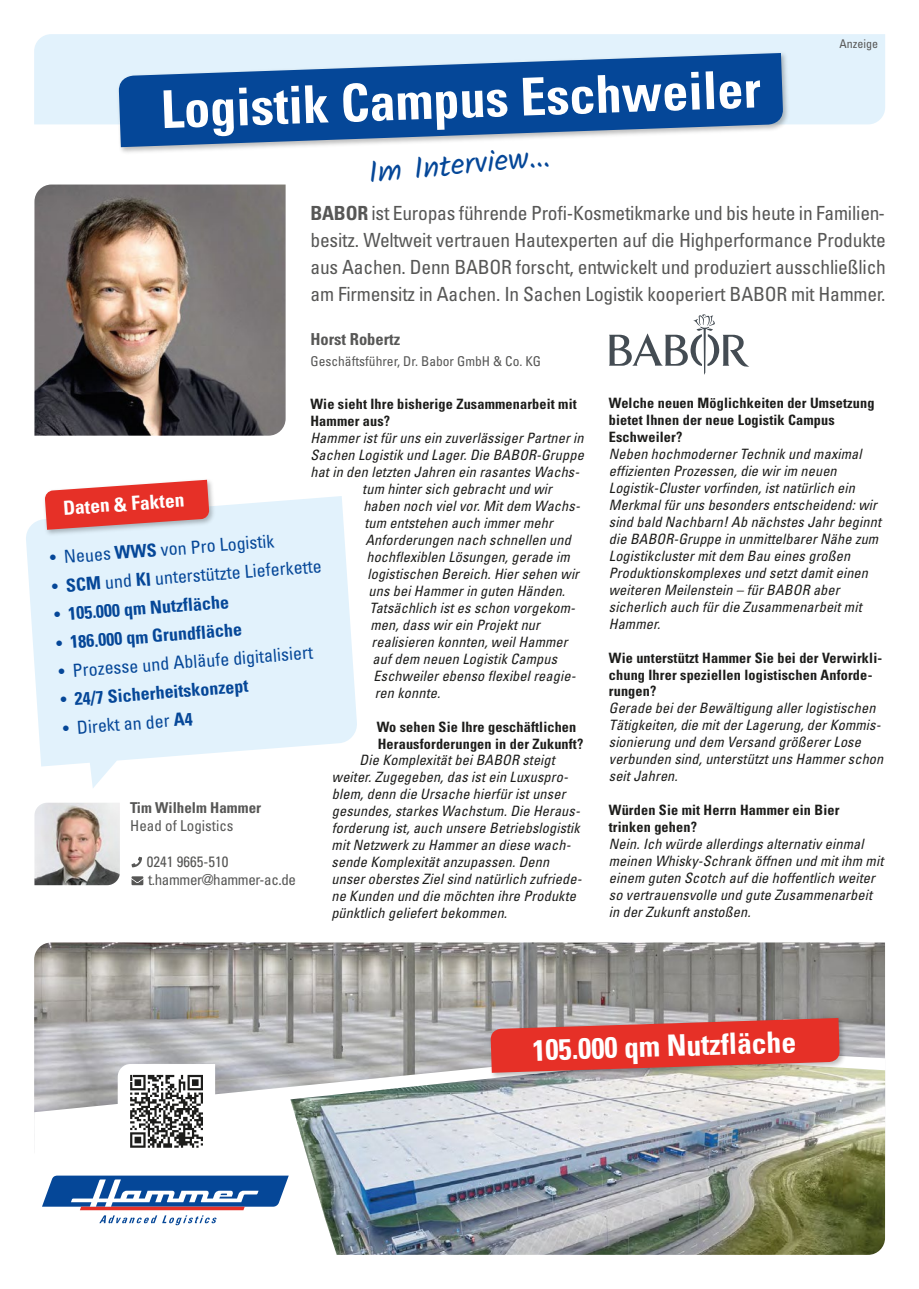
<style>
.page{position:relative;width:919px;height:1289px;background:#fff}
.page>*{position:absolute;margin:0;border:0;box-sizing:border-box;transform-origin:0 0}
.t1{font:700 condensed 52.2px "Univers LT";color:#fff}
.t2{font:30.3px "Kalam";color:#054798}
.t3{font:700 condensed 29.55px "Univers LT";color:#fff}
.t4{font:condensed 19.5px/27px "Univers LT";letter-spacing:-.01em;color:#575756;text-align:justify}
.t5{font:700 condensed 19.5px "Univers LT";color:#fff}
.t6{font:condensed 18px "Univers LT";color:#054798}
.t7{font:700 condensed 18px "Univers LT";color:#054798}
.t8{font:700 condensed 16.5px "Univers LT";color:#575756}
.t9{font:condensed 15px/18px "Univers LT";letter-spacing:-.025em;color:#575756}
.t10{font:700 condensed 15px "Univers LT";color:#575756}
.t11{font:condensed 15px "Univers LT";color:#575756}
.t12{font:italic condensed 14.25px/17px "Univers LT";letter-spacing:.01em;color:#1d1d1b}
.t13{font:700 condensed 14.25px/17px "Univers LT";letter-spacing:.01em;color:#1d1d1b}
.t14{font:condensed 13.5px "Univers LT";color:#575756}
.t15{font:condensed 12px "Univers LT";color:#575756}
.s1{font-weight:700}
.s2{font-weight:400}
</style>
<div class="page">
<img style="left:34px;top:942px;width:851px;height:105px">
<svg style="left:34px;top:1047px;width:851px;height:208px"></svg>
<img style="left:290px;top:1058px;width:595px;height:196px">
<img style="left:486px;top:1013px;width:362px;height:68px">
<svg style="left:490px;top:1017px;width:349px;height:55px;background:#da4a42"></svg>
<svg style="left:118px;top:1063px;width:97px;height:94px"></svg>
<svg style="left:42px;top:1175px;width:247px;height:50px"></svg>
<img style="left:34px;top:184px;width:251px;height:251px">
<div style="left:34px;top:34px;width:851px;height:90px;background:#e2f2fc"></div>
<img style="left:114px;top:48px;width:677px;height:105px">
<svg style="left:118px;top:53px;width:665px;height:94px;background:#3d70af"></svg>
<svg style="left:26px;top:496px;width:331px;height:292px;fill:#e2f2fc"></svg>
<img style="left:41px;top:479px;width:177px;height:59px">
<svg style="left:45px;top:480px;width:164px;height:50px;background:#e55a55"></svg>
<img style="left:34px;top:802px;width:86px;height:83px">
<svg style="left:131px;top:856px;width:11px;height:11px"></svg>
<svg style="left:131px;top:876px;width:12px;height:9px"></svg>
<svg style="left:609px;top:314px;width:140px;height:61px"></svg>
<h1 class="t1" style="left:160px;top:78px;width:601px;rotate:-2deg">Logistik Campus Eschweiler</h1>
<p class="t15" style="left:839px;top:36px;width:40px">Anzeige</p>
<h2 class="t2" style="left:366px;top:151px;width:184px;rotate:-5deg">Im Interview...</h2>
<p class="t4" style="left:310px;top:199px;width:577px"><span class="s1">BABOR</span> ist Europas führende Profi-Kosmetikmarke und bis heute in Familien&shy;besitz. Weltweit vertrauen Hautexperten auf die Highperformance Produkte aus Aachen. Denn BABOR forscht, entwickelt und produziert ausschließlich am Firmensitz in Aachen. In Sachen Logistik kooperiert BABOR mit Hammer.</p>
<p class="t8" style="left:310px;top:329px;width:91px">Horst Robertz</p>
<p class="t14" style="left:310px;top:352px;width:232px">Geschäftsführer, Dr. Babor GmbH &amp; Co. KG</p>
<p class="t13" style="left:310px;top:396px;width:268px">Wie sieht Ihre bisherige Zusammenarbeit mit<br>Hammer aus?</p>
<p class="t12" style="left:310px;top:429px;width:275px">Hammer ist für uns ein zuverlässiger Partner in</p>
<p class="t12" style="left:310px;top:446px;width:275px">Sachen Logistik und Lager. Die BABOR-Gruppe</p>
<p class="t12" style="left:310px;top:463px;width:270px">hat in den letzten Jahren ein rasantes Wachs-</p>
<p class="t12" style="left:362px;top:480px;width:191px">tum hinter sich gebracht und wir</p>
<p class="t12" style="left:363px;top:497px;width:218px">haben noch viel vor. Mit dem Wachs-</p>
<p class="t12" style="left:364px;top:514px;width:190px">tum entstehen auch immer mehr</p>
<p class="t12" style="left:365px;top:531px;width:207px">Anforderungen nach schnellen und</p>
<p class="t12" style="left:366px;top:548px;width:205px">hochflexiblen Lösungen, gerade im</p>
<p class="t12" style="left:367px;top:565px;width:213px">logistischen Bereich. Hier sehen wir</p>
<p class="t12" style="left:368px;top:582px;width:198px">uns bei Hammer in guten Händen.</p>
<p class="t12" style="left:369px;top:599px;width:207px">Tatsächlich ist es schon vorgekom-</p>
<p class="t12" style="left:370px;top:616px;width:171px">men, dass wir ein Projekt nur</p>
<p class="t12" style="left:371px;top:633px;width:197px">realisieren konnten, weil Hammer</p>
<p class="t12" style="left:372px;top:650px;width:186px">auf dem neuen Logistik Campus</p>
<p class="t12" style="left:373px;top:667px;width:203px">Eschweiler ebenso flexibel reagie-</p>
<p class="t12" style="left:374px;top:684px;width:67px">ren konnte.</p>
<p class="t13" style="left:377px;top:718px;width:208px">Wo sehen Sie Ihre geschäftlichen<br>Herausforderungen in der Zukunft?</p>
<p class="t12" style="left:331px;top:751px;width:252px;text-indent:28px">Die Komplexität bei BABOR steigt weiter. Zugegeben, das ist ein Luxuspro&shy;blem, denn die Ursache hierfür ist unser gesundes, starkes Wachstum. Die Heraus&shy;forderung ist, auch unsere Betriebslogistik mit Netzwerk zu Hammer an diese wach&shy;sende Komplexität anzupassen. Denn unser oberstes Ziel sind natürlich zufriede&shy;ne Kunden und die möchten ihre Produkte pünktlich geliefert bekommen.</p>
<h3 class="t5" style="left:62px;top:496px;width:123px;rotate:-4deg">Daten &amp; Fakten</h3>
<p class="t6" style="left:49px;top:545px;width:226px;rotate:-4deg">• Neues <span class="s1">WWS</span> von Pro Logistik</p>
<p class="t6" style="left:51px;top:574px;width:271px;rotate:-4deg">• <span class="s1">SCM</span> und <span class="s1">KI</span> unterstützte Lieferkette</p>
<p class="t7" style="left:53px;top:603px;width:176px;rotate:-4deg"><span class="s2">•</span> 105.000 qm Nutzfläche</p>
<p class="t7" style="left:56px;top:631px;width:187px;rotate:-4deg"><span class="s2">•</span> 186.000 qm Grundfläche</p>
<p class="t6" style="left:58px;top:659px;width:256px;rotate:-4deg">• Prozesse und Abläufe digitalisiert</p>
<p class="t7" style="left:60px;top:688px;width:189px;rotate:-4deg"><span class="s2">•</span> 24/7 Sicherheitskonzept</p>
<p class="t6" style="left:62px;top:716px;width:131px;rotate:-4deg">• Direkt an der <span class="s1">A4</span></p>
<p class="t10" style="left:130px;top:798px;width:132px">Tim Wilhelm Hammer</p>
<p class="t11" style="left:130px;top:816px;width:105px">Head of Logistics</p>
<p class="t9" style="left:147px;top:852px;width:151px">0241 9665-510 t.hammer@hammer-ac.de</p>
<p class="t13" style="left:609px;top:394px;width:267px">Welche neuen Möglichkeiten der Umsetzung bietet Ihnen der neue Logistik Campus<br>Eschweiler?</p>
<p class="t12" style="left:609px;top:445px;width:273px">Neben hochmoderner Technik und maximal effizienten Prozessen, die wir im neuen Logistik-Cluster vorfinden, ist natürlich ein Merkmal für uns besonders entscheidend: wir sind bald Nachbarn! Ab nächstes Jahr beginnt die BABOR-Gruppe in unmittelbarer Nähe zum Logistikcluster mit dem Bau eines großen Produktionskomplexes und setzt damit einen weiteren Meilenstein – für BABOR aber sicherlich auch für die Zusammenarbeit mit Hammer.</p>
<p class="t13" style="left:609px;top:649px;width:275px">Wie unterstützt Hammer Sie bei der Verwirkli&shy;chung Ihrer speziellen logistischen Anforde&shy;rungen?</p>
<p class="t12" style="left:609px;top:699px;width:276px">Gerade bei der Bewältigung aller logistischen Tätigkeiten, die mit der Lagerung, der Kommis&shy;sionierung und dem Versand größerer Lose verbunden sind, unterstützt uns Hammer schon seit Jahren.</p>
<p class="t13" style="left:609px;top:801px;width:232px">Würden Sie mit Herrn Hammer ein Bier trinken gehen?</p>
<p class="t12" style="left:609px;top:835px;width:276px">Nein. Ich würde allerdings alternativ einmal meinen Whisky-Schrank öffnen und mit ihm mit einem guten Scotch auf die hoffentlich weiter so vertrauensvolle und gute Zusammenarbeit in der Zukunft anstoßen.</p>
<h3 class="t3" style="left:531px;top:1032px;width:265px;rotate:-2deg">105.000 qm Nutzfläche</h3>
</div>
